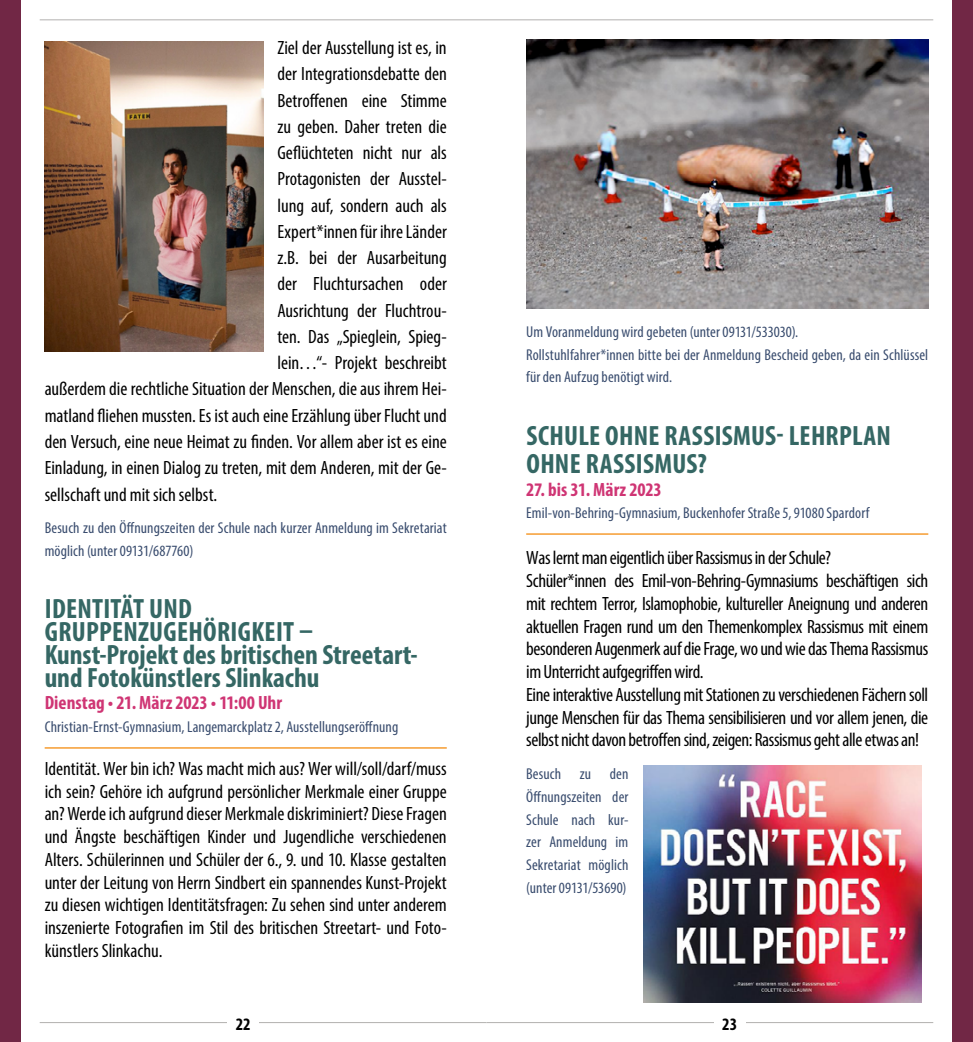
<style>
.page{position:relative;width:973px;height:1042px;background:#fff}
.page>*{position:absolute;margin:0;border:0;box-sizing:border-box;transform-origin:0 0}
.VA_Titel{font:700 condensed 28px/22.8px "Myriad Pro";letter-spacing:.005em;color:#356764}
.Fließtext{font:condensed 19.25px/22.8px "Myriad Pro";color:#000;text-align:justify}
.Datum{font:700 condensed 19.25px "Myriad Pro";letter-spacing:.005em;color:#cf3574}
.Fließtext-2{font:condensed 19.25px "Myriad Pro";letter-spacing:-.02em;color:#000}
.t1{font:700 condensed 17.5px "Myriad Pro";color:#000}
.Fließtext-3{font:condensed 15.75px/22.8px "Myriad Pro";letter-spacing:.005em;color:#394c6e}
.Ort{font:condensed 15.75px "Myriad Pro";letter-spacing:.005em;color:#394c6e}
</style>
<div class="page">
<hr style="left:486px;top:1022px;width:447px;height:1px;background:#b2b1af">
<hr style="left:40px;top:1022px;width:446px;height:1px;background:#b2b1af">
<hr style="left:40px;top:19px;width:893px;height:1px;background:#b2b1af">
<div style="left:227px;top:1016px;width:32px;height:13px;background:#fff"></div>
<div style="left:713px;top:1016px;width:32px;height:13px;background:#fff"></div>
<div style="left:0;top:0;width:21px;height:1042px;background:#712745"></div>
<div style="left:951px;top:0;width:21px;height:1042px;background:#712745"></div>
<hr style="left:45px;top:747px;width:401px;height:2px;background:#f7aa4e">
<img style="left:45px;top:41px;width:218px;height:311px">
<hr style="left:526px;top:533px;width:402px;height:2px;background:#f7aa4e">
<img style="left:526px;top:40px;width:402px;height:269px">
<img style="left:643px;top:765px;width:278px;height:237px">
<p class="Fließtext" style="left:277px;top:36px;width:171px">Ziel der Ausstellung ist es, in</p>
<p class="Fließtext" style="left:277px;top:62px;width:171px">der Integrationsdebatte den</p>
<p class="Fließtext" style="left:277px;top:89px;width:171px">Betroffenen eine Stimme</p>
<p class="Fließtext" style="left:277px;top:115px;width:171px">zu geben. Daher treten die</p>
<p class="Fließtext" style="left:277px;top:141px;width:171px">Geflüchteten nicht nur als</p>
<p class="Fließtext" style="left:277px;top:167px;width:171px">Protagonisten der Ausstel-</p>
<p class="Fließtext" style="left:277px;top:194px;width:171px">lung auf, sondern auch als</p>
<p class="Fließtext" style="left:277px;top:220px;width:171px">Expert*innen für ihre Länder</p>
<p class="Fließtext" style="left:277px;top:246px;width:171px">z.B. bei der Ausarbeitung</p>
<p class="Fließtext" style="left:277px;top:272px;width:171px">der Fluchtursachen oder</p>
<p class="Fließtext" style="left:277px;top:299px;width:171px">Ausrichtung der Fluchtrou-</p>
<p class="Fließtext" style="left:277px;top:325px;width:171px">ten. Das „Spieglein, Spieg-</p>
<p class="Fließtext" style="left:277px;top:351px;width:171px">lein…“- Projekt beschreibt</p>
<p class="Fließtext" style="left:45px;top:377px;width:403px">außerdem die rechtliche Situation der Menschen, die aus ihrem Hei-</p>
<p class="Fließtext" style="left:45px;top:404px;width:403px">matland fliehen mussten. Es ist auch eine Erzählung über Flucht und</p>
<p class="Fließtext" style="left:45px;top:430px;width:403px">den Versuch, eine neue Heimat zu finden. Vor allem aber ist es eine</p>
<p class="Fließtext" style="left:45px;top:456px;width:403px">Einladung, in einen Dialog zu treten, mit dem Anderen, mit der Ge-</p>
<p class="Fließtext" style="left:45px;top:482px;width:174px">sellschaft und mit sich selbst.</p>
<p class="Fließtext-3" style="left:45px;top:516px;width:403px">Besuch zu den Öffnungszeiten der Schule nach kurzer Anmeldung im Sekretariat möglich (unter 09131/687760)</p>
<h2 class="VA_Titel" style="left:45px;top:597px;width:374px">IDENTITÄT UND<br>GRUPPENZUGEHÖRIGKEIT –<br>Kunst-Projekt des britischen Streetart&shy;und Fotokünstlers Slinkachu</h2>
<h3 class="Datum" style="left:45px;top:691px;width:239px">Dienstag • 21. März 2023 • 11:00 Uhr</h3>
<h4 class="Ort" style="left:45px;top:717px;width:355px">Christian-Ernst-Gymnasium, Langemarckplatz 2, Ausstellungseröffnung</h4>
<p class="Fließtext" style="left:45px;top:757px;width:403px">Identität. Wer bin ich? Was macht mich aus? Wer will/soll/darf/muss ich sein? Gehöre ich aufgrund persönlicher Merkmale einer Gruppe an? Werde ich aufgrund dieser Merkmale diskriminiert? Diese Fragen und Ängste beschäftigen Kinder und Jugendliche verschiedenen Alters. Schülerinnen und Schüler der 6., 9. und 10. Klasse gestalten unter der Leitung von Herrn Sindbert ein spannendes Kunst-Projekt zu diesen wichtigen Identitätsfragen: Zu sehen sind unter anderem inszenierte Fotografien im Stil des britischen Streetart- und Foto&shy;künstlers Slinkachu.</p>
<p class="Fließtext-3" style="left:526px;top:320px;width:273px">Um Voranmeldung wird gebeten (unter 09131/533030).</p>
<p class="Fließtext-3" style="left:526px;top:343px;width:403px">Rollstuhlfahrer*innen bitte bei der Anmeldung Bescheid geben, da ein Schlüssel für den Aufzug benötigt wird.</p>
<h2 class="VA_Titel" style="left:526px;top:421px;width:366px;line-height:28px">SCHULE OHNE RASSISMUS- LEHRPLAN<br>OHNE RASSISMUS?</h2>
<h3 class="Datum" style="left:526px;top:477px;width:137px">27. bis 31. März 2023</h3>
<h4 class="Ort" style="left:526px;top:503px;width:344px">Emil-von-Behring-Gymnasium, Buckenhofer Straße 5, 91080 Spardorf</h4>
<p class="Fließtext-2" style="left:526px;top:546px;width:306px">Was lernt man eigentlich über Rassismus in der Schule?</p>
<p class="Fließtext" style="left:526px;top:569px;width:403px">Schüler*innen des Emil-von-Behring-Gymnasiums beschäftigen sich mit rechtem Terror, Islamophobie, kultureller Aneignung und anderen aktuellen Fragen rund um den Themenkomplex Rassismus mit einem besonderen Augenmerk auf die Frage, wo und wie das Thema Rassismus im Unterricht aufgegriffen wird.</p>
<p class="Fließtext" style="left:526px;top:683px;width:403px">Eine interaktive Ausstellung mit Stationen zu verschiedenen Fächern soll junge Menschen für das Thema sensibilisieren und vor allem jenen, die selbst nicht davon betroffen sind, zeigen: Rassismus geht alle etwas an!</p>
<p class="Fließtext-3" style="left:526px;top:762px;width:104px;text-align:justify">Besuch zu den Öffnungszeiten der Schule nach kur&shy;zer Anmeldung im Sekretariat möglich (unter 09131/53690)</p>
<p class="t1" style="left:236px;top:1013px;width:16px">22</p>
<p class="t1" style="left:722px;top:1013px;width:16px">23</p>
</div>
